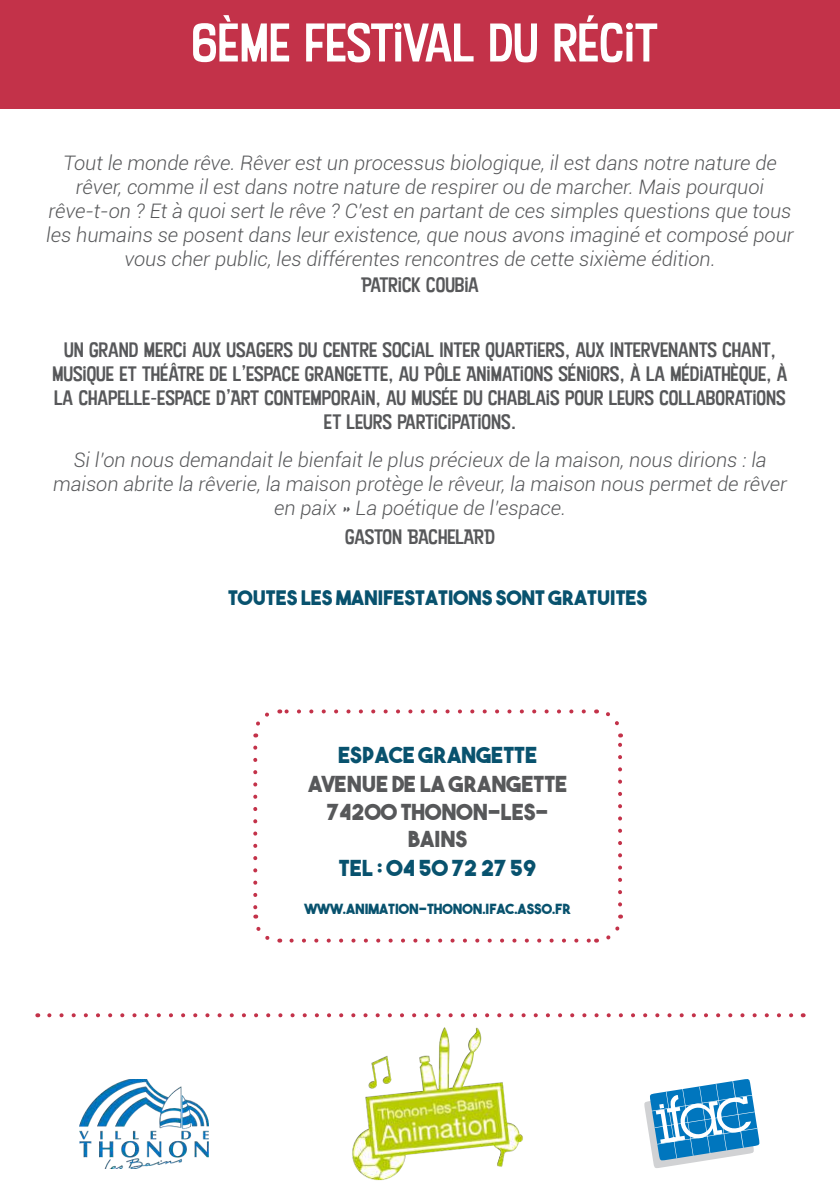
<style>
.page{position:relative;width:840px;height:1191px;background:#fff}
.page>*{position:absolute;margin:0;border:0;box-sizing:border-box;transform-origin:0 0}
.t1{font:52px "Kon Tiki JF Aloha";color:#fff}
.t2{font:22px/28.6px "The Bold Font";color:#57585a;text-align:center}
.t3{font:22px "The Bold Font";color:#08526e}
.t4{font:italic 300 20px/24px "Roboto";color:#57585a;text-align:center}
.t5{font:20px/24px "Kon Tiki JF Aloha";color:#57585a;text-align:center}
.t6{font:20px "The Bold Font";color:#08526e}
.t7{font:14px "The Bold Font";color:#08526e}
</style>
<div class="page">
<div style="left:0;top:0;width:839px;height:109px;background:#c33249"></div>
<img style="left:79px;top:1079px;width:129px;height:89px">
<img style="left:352px;top:1027px;width:171px;height:154px">
<svg style="left:644px;top:1079px;width:115px;height:89px"></svg>
<svg style="left:291px;top:938px;width:298px;height:4px"></svg>
<svg style="left:253px;top:712px;width:16px;height:25px"></svg>
<svg style="left:253px;top:747px;width:27px;height:196px"></svg>
<svg style="left:606px;top:914px;width:17px;height:26px"></svg>
<svg style="left:595px;top:709px;width:27px;height:195px"></svg>
<svg style="left:279px;top:709px;width:304px;height:4px"></svg>
<svg style="left:49px;top:1013px;width:745px;height:4px"></svg>
<h1 class="t1" style="left:191px;top:10px;width:467px">6ÈME FESTIVAL DU RÉCIT</h1>
<p class="t4" style="left:46px;top:150px;width:748px">Tout le monde rêve. Rêver est un processus biologique, il est dans notre nature de rêver, comme il est dans notre nature de respirer ou de marcher. Mais pourquoi rêve-t-on ? Et à quoi sert le rêve ? C’est en partant de ces simples questions que tous les humains se posent dans leur existence, que nous avons imaginé et composé pour vous cher public, les différentes rencontres de cette sixième édition.</p>
<p class="t5" style="left:361px;top:273px;width:119px">PATRICK COUBIA</p>
<p class="t5" style="left:52px;top:338px;width:736px">UN GRAND MERCI AUX USAGERS DU CENTRE SOCIAL INTER QUARTIERS, AUX INTERVENANTS CHANT, MUSIQUE ET THÉÂTRE DE L’ESPACE GRANGETTE, AU PÔLE ANIMATIONS SÉNIORS, À LA MÉDIATHÈQUE, À LA CHAPELLE-ESPACE D’ART CONTEMPORAIN, AU MUSÉE DU CHABLAIS POUR LEURS COLLABORATIONS ET LEURS PARTICIPATIONS.</p>
<p class="t4" style="left:53px;top:447px;width:735px">Si l’on nous demandait le bienfait le plus précieux de la maison, nous dirions : la maison abrite la rêverie, la maison protège le rêveur, la maison nous permet de rêver en paix » La poétique de l’espace.</p>
<p class="t5" style="left:345px;top:524px;width:151px">GASTON BACHELARD</p>
<p class="t6" style="left:228px;top:584px;width:420px">TOUTES LES MANIFESTATIONS SONT GRATUITES</p>
<p class="t3" style="left:338px;top:741px;width:200px">ESPACE GRANGETTE</p>
<p class="t2" style="left:308px;top:769px;width:261px">AVENUE DE LA GRANGETTE<br>74200 THONON-LES-</p>
<p class="t2" style="left:408px;top:824px;width:61px">BAINS</p>
<p class="t3" style="left:339px;top:853px;width:199px">TEL : 04 50 72 27 59</p>
<p class="t7" style="left:304px;top:899px;width:268px">WWW.ANIMATION-THONON.IFAC.ASSO.FR</p>
</div>
